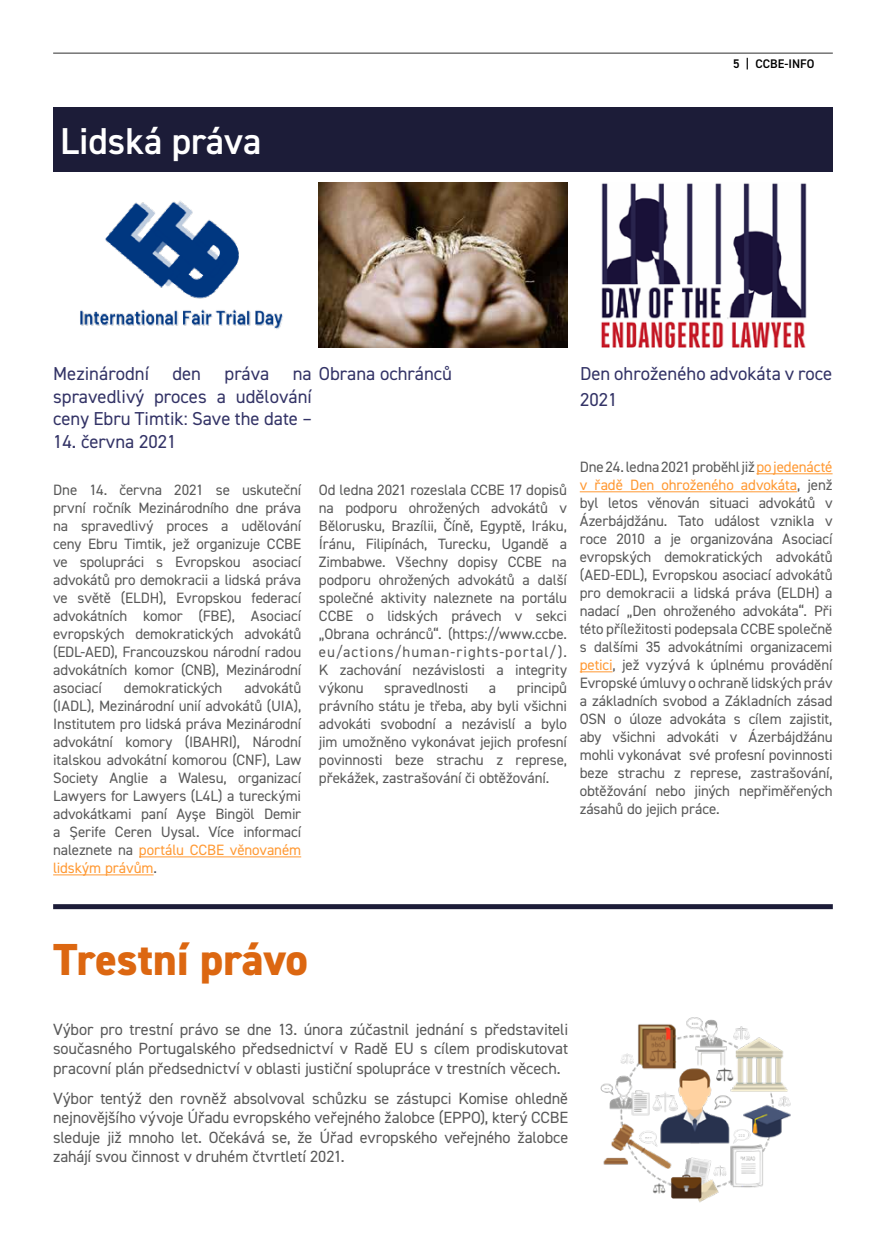
<style>
.page{position:relative;width:886px;height:1251px;background:#fff}
.page>*{position:absolute;margin:0;border:0;box-sizing:border-box;transform-origin:0 0}
.t1{font:800 45px "DIN2014";color:#dc6711}
.t2{font:600 37.5px "DIN2014";color:#fff}
.t3{font:18.75px/22.5px "DIN2014";color:#336}
.t4{font:16.25px/19.5px "DIN2014";letter-spacing:-.005em;color:#595959;text-align:justify}
.t5{font:15px/18px "DIN2014";letter-spacing:-.005em;color:#595959;text-align:justify}
.t6{font:600 12.5px "DIN2014";color:#000}
.s1{color:#f93}
</style>
<div class="page">
<img style="left:601px;top:183px;width:206px;height:165px">
<img style="left:319px;top:182px;width:248px;height:166px">
<img style="left:80px;top:201px;width:203px;height:128px">
<img style="left:600px;top:1017px;width:191px;height:186px">
<div style="left:53px;top:904px;width:780px;height:5px;background:#1c1c38"></div>
<hr style="left:53px;top:53px;width:780px;height:1px;background:#595959">
<hr style="left:139px;top:856px;width:162px;height:1px;background:#f93">
<hr style="left:53px;top:874px;width:101px;height:1px;background:#f93">
<hr style="left:756px;top:473px;width:76px;height:1px;background:#f93">
<hr style="left:580px;top:491px;width:217px;height:1px;background:#f93">
<hr style="left:580px;top:671px;width:32px;height:1px;background:#f93">
<div style="left:53px;top:107px;width:780px;height:65px;background:#1c1c38"></div>
<h2 class="t2" style="left:60px;top:116px;width:203px">Lidská práva</h2>
<p class="t6" style="left:733px;top:55px;width:83px">5 | CCBE-INFO</p>
<p class="t3" style="left:53px;top:362px;width:400px">Mezinárodní den práva na Obrana ochránců spravedlivý proces a udělování<br>ceny Ebru Timtik: Save the date –</p>
<p class="t3" style="left:53px;top:429px;width:125px">14. června 2021</p>
<p class="t5" style="left:53px;top:481px;width:250px">Dne 14. června 2021 se uskuteční první ročník Mezinárodního dne práva na spravedlivý proces a udělování ceny Ebru Timtik, jež organizuje CCBE ve spolupráci s Evropskou asociací advokátů pro demokracii a lidská práva ve světě (ELDH), Evropskou federací advokátních komor (FBE), Asociací evropských demokratických advokátů (EDL-AED), Francouzskou národní radou advokátních komor (CNB), Mezinárodní asociací</p>
<p class="t5" style="left:53px;top:679px;width:250px;text-indent:191px">advokátů (IADL), Mezinárodní unií advokátů (UIA), Institutem pro lidská práva Mezinárodní advokátní komory (IBAHRI), Národní italskou advokátní komorou (CNF), Law Society Anglie a Walesu, organizací Lawyers for Lawyers (L4L) a tureckými advokátkami paní Ayşe Bingöl Demir a Şerife Ceren Uysal. Více informací naleznete na <span class="s1">portálu CCBE věnovaném lidským právům</span>.</p>
<p class="t5" style="left:124px;top:679px;width:100px">demokratických</p>
<p class="t5" style="left:319px;top:481px;width:250px">Od ledna 2021 rozeslala CCBE 17 dopisů na podporu ohrožených advokátů v Bělorusku, Brazílii, Číně, Egyptě, Iráku, Íránu, Filipínách, Turecku, Ugandě a Zimbabwe. Všechny dopisy CCBE na podporu ohrožených advokátů a další společné aktivity naleznete na portálu CCBE o lidských právech v sekci „Obrana ochránců“. (https://www.ccbe. eu/actions/human-rights-portal/).<br>K zachování nezávislosti a integrity výkonu</p>
<p class="t5" style="left:319px;top:679px;width:250px;text-indent:198px">principů právního státu je třeba, aby byli všichni advokáti svobodní a nezávislí a bylo jim umožněno vykonávat jejich profesní povinnosti beze strachu z represe, překážek, zastrašování či obtěžování.</p>
<p class="t5" style="left:384px;top:679px;width:86px">spravedlnosti</p>
<p class="t5" style="left:489px;top:679px;width:9px">a</p>
<p class="t3" style="left:580px;top:360px;width:254px;line-height:25.5px">Den ohroženého advokáta v roce<br>2021</p>
<p class="t5" style="left:580px;top:458px;width:254px">Dne 24. ledna 2021 proběhl již <span class="s1">po jedenácté v řadě Den ohroženého advokáta</span>, jenž byl letos věnován situaci advokátů v Ázerbájdžánu. Tato událost vznikla v roce 2010 a je organizována Asociací evropských demokratických advokátů (AED-EDL), Evropskou asociací advokátů pro demokracii a lidská práva (ELDH) a nadací „Den ohroženého advokáta“. Při této příležitosti podepsala CCBE společně s dalšími 35 advokátními organizacemi <span class="s1">petici</span>, jež vyzývá k úplnému provádění Evropské úmluvy o ochraně lidských práv a základních svobod a Základních zásad OSN o úloze advokáta s cílem zajistit, aby všichni advokáti v Ázerbájdžánu mohli vykonávat své profesní povinnosti beze strachu z represe, zastrašování, obtěžování nebo jiných nepřiměřených zásahů do jejich práce.</p>
<h1 class="t1" style="left:53px;top:929px;width:256px">Trestní právo</h1>
<p class="t4" style="left:53px;top:1019px;width:517px">Výbor pro trestní právo se dne 13. února zúčastnil jednání s představiteli současného Portugalského předsednictví v Radě EU s cílem prodiskutovat pracovní plán předsednictví v oblasti justiční spolupráce v trestních věcech.</p>
<p class="t4" style="left:53px;top:1088px;width:517px">Výbor tentýž den rovněž absolvoval schůzku se zástupci Komise ohledně nejnovějšího vývoje Úřadu evropského veřejného žalobce (EPPO), který CCBE sleduje již mnoho let. Očekává se, že Úřad evropského veřejného žalobce zahájí svou činnost v druhém čtvrtletí 2021.</p>
</div>
